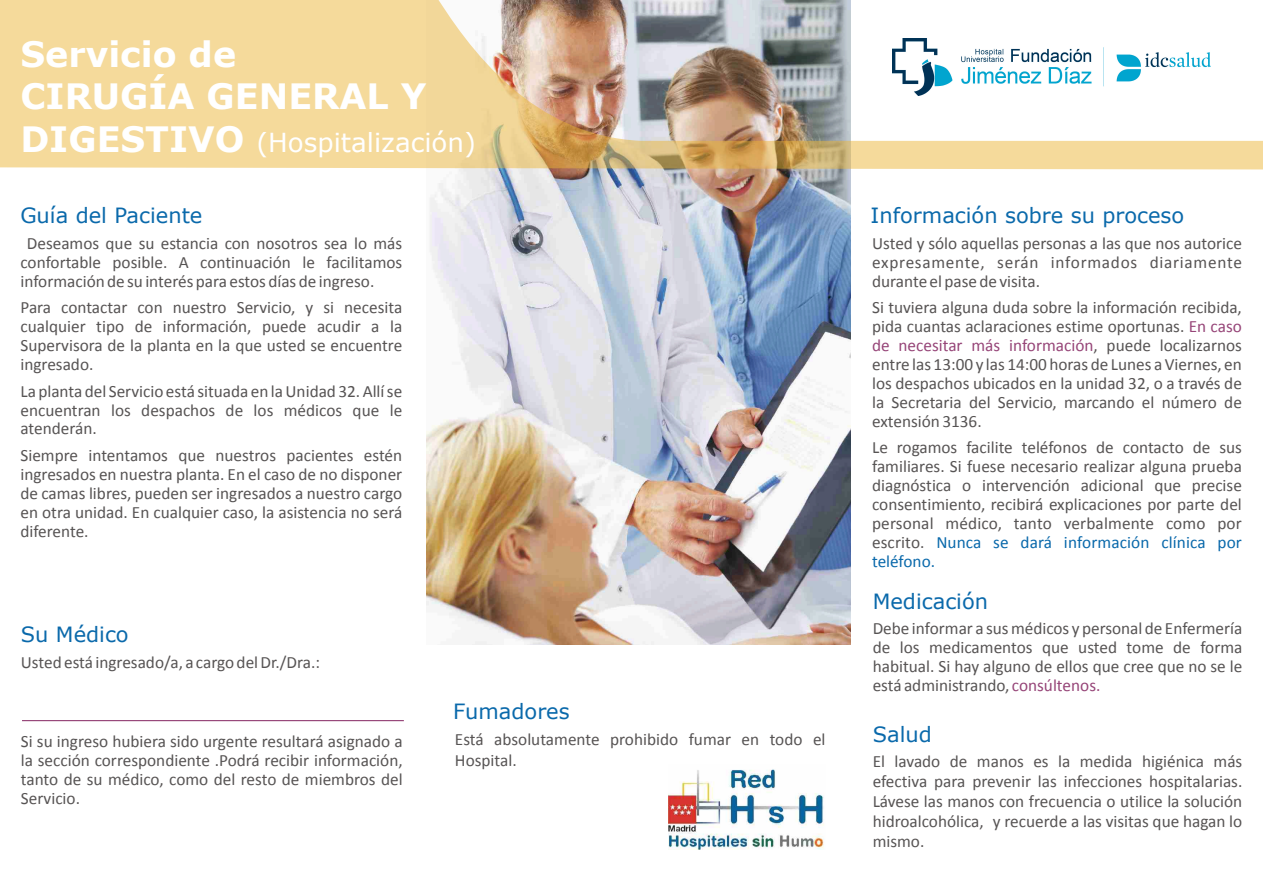
<style>
.page{position:relative;width:1263px;height:893px;background:#fff}
.page>*{position:absolute;margin:0;border:0;box-sizing:border-box;transform-origin:0 0}
.t1{font:700 34.95px/42.5px "Verdana";color:#fff}
.t2{font:26.1px "Verdana";color:#fff}
.t3{font:21px "Verdana";color:#0a69ab}
.t4{font:17.25px/18.9px "Calibri";color:#575454;text-align:justify}
.t5{font:17.25px "Calibri";letter-spacing:.005em;color:#0a69ab}
.s1{font-weight:700;font-size:34.95px}
.s2{color:#964578}
</style>
<div class="page">
<img style="left:426px;top:169px;width:424px;height:476px">
<img style="left:0;top:0;width:1263px;height:169px">
<hr style="left:22px;top:719px;width:382px;height:3px;background:#964578">
<img style="left:668px;top:769px;width:156px;height:81px">
<img style="left:892px;top:38px;width:318px;height:58px">
<h1 class="t1" style="left:20px;top:36px;width:407px">Servicio de<br>CIRUGÍA GENERAL Y</h1>
<h2 class="t2" style="left:20px;top:132px;width:457px"><span class="s1">DIGESTIVO</span> (Hospitalización)</h2>
<p class="t3" style="left:20px;top:207px;width:184px">Guía del Paciente</p>
<p class="t4" style="left:20px;top:235px;width:383px;text-indent:6px">Deseamos que su estancia con nosotros sea lo más confortable posible. A continuación le facilitamos información de su interés para estos días de ingreso.</p>
<p class="t4" style="left:20px;top:300px;width:383px">Para contactar con nuestro Servicio, y si necesita cualquier tipo de información, puede acudir a la Supervisora de la planta en la que usted se encuentre ingresado.</p>
<p class="t4" style="left:20px;top:383px;width:383px">La planta del Servicio está situada en la Unidad 32. Allí se encuentran los despachos de los médicos que le atenderán.</p>
<p class="t4" style="left:20px;top:447px;width:383px">Siempre intentamos que nuestros pacientes estén ingresados en nuestra planta. En el caso de no disponer de camas libres, pueden ser ingresados a nuestro cargo en otra unidad. En cualquier caso, la asistencia no será diferente.</p>
<p class="t3" style="left:21px;top:626px;width:109px">Su Médico</p>
<p class="t4" style="left:21px;top:654px;width:301px">Usted está ingresado/a, a cargo del Dr./Dra.:</p>
<p class="t4" style="left:21px;top:733px;width:383px">Si su ingreso hubiera sido urgente resultará asignado a la sección correspondiente .Podrá recibir información, tanto de su médico, como del resto de miembros del Servicio.</p>
<p class="t3" style="left:453px;top:702px;width:118px">Fumadores</p>
<p class="t4" style="left:455px;top:730px;width:372px;line-height:21px">Está absolutamente prohibido fumar en todo el<br>Hospital.</p>
<p class="t3" style="left:871px;top:206px;width:315px">Información sobre su proceso</p>
<p class="t4" style="left:872px;top:235px;width:371px">Usted y sólo aquellas personas a las que nos autorice expresamente, serán informados diariamente durante el pase de visita.</p>
<p class="t4" style="left:872px;top:299px;width:371px">Si tuviera alguna duda sobre la información recibida, pida cuantas aclaraciones estime oportunas. <span class="s2">En caso de necesitar más información</span>, puede localizarnos entre las 13:00 y las 14:00 horas de Lunes a Viernes, en los despachos ubicados en la unidad 32, o a través de la Secretaria del Servicio, marcando el número de extensión 3136.</p>
<p class="t4" style="left:872px;top:439px;width:371px">Le rogamos facilite teléfonos de contacto de sus familiares. Si fuese necesario realizar alguna prueba diagnóstica o intervención adicional que precise consentimiento, recibirá explicaciones por parte del personal médico, tanto verbalmente como por escrito.</p>
<p class="t5" style="left:936px;top:535px;width:307px">Nunca se dará información clínica por</p>
<p class="t5" style="left:872px;top:554px;width:65px">teléfono.</p>
<p class="t3" style="left:873px;top:593px;width:117px">Medicación</p>
<p class="t4" style="left:873px;top:620px;width:371px">Debe informar a sus médicos y personal de Enfermería de los medicamentos que usted tome de forma habitual. Si hay alguno de ellos que cree que no se le está administrando, <span class="s2">consúltenos.</span></p>
<p class="t3" style="left:873px;top:726px;width:61px">Salud</p>
<p class="t4" style="left:873px;top:753px;width:371px;line-height:20px">El lavado de manos es la medida higiénica más efectiva para prevenir las infecciones hospitalarias.<br>Lávese las manos con frecuencia o utilice la solución hidroalcohólica, y recuerde a las visitas que hagan lo mismo.</p>
</div>
